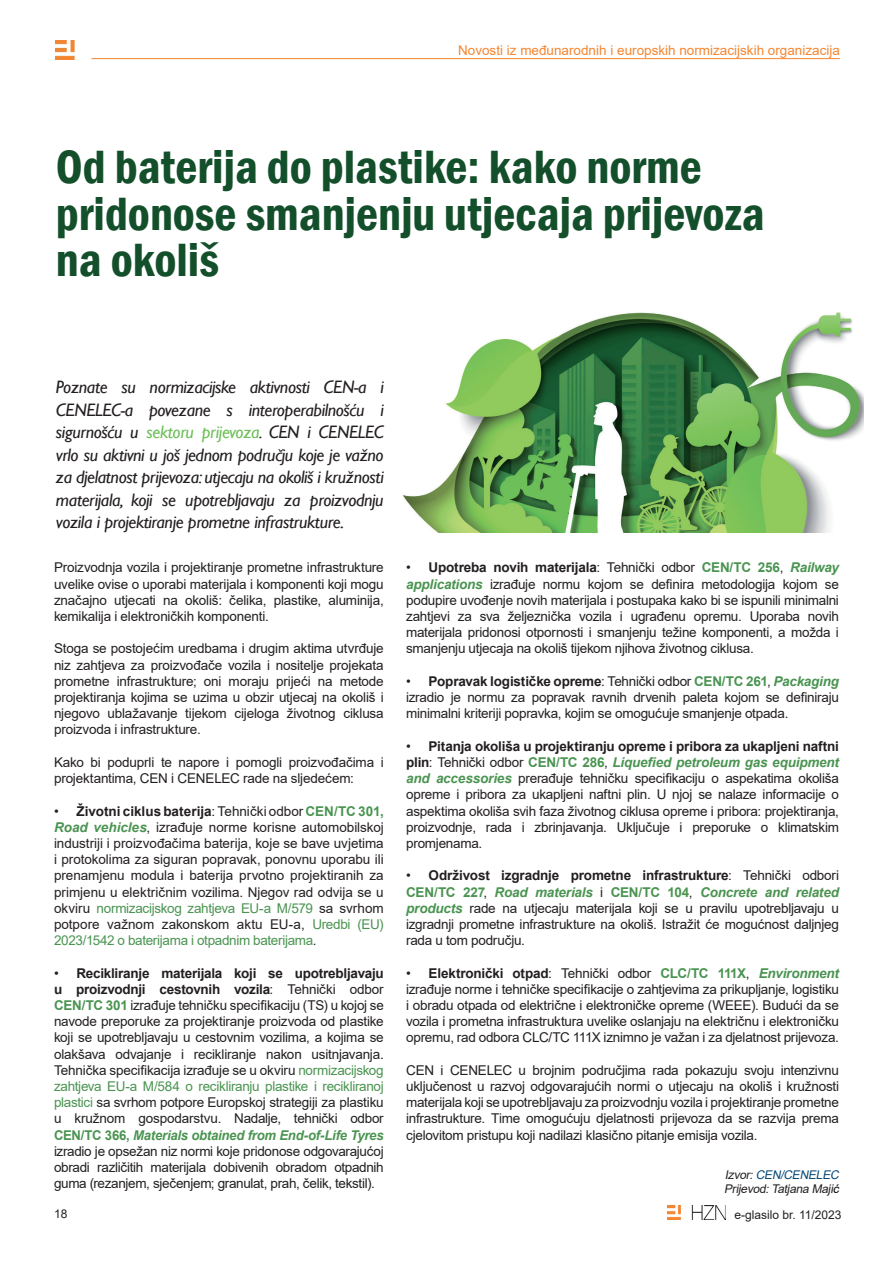
<style>
.page{position:relative;width:893px;height:1263px;background:#fff}
.page>*{position:absolute;margin:0;border:0;box-sizing:border-box;transform-origin:0 0}
.t1{font:600 condensed 48px/46.5px "Franklin Gothic";color:#124f2a}
.t2{font:italic 18px/22.5px "Gill Sans";letter-spacing:-.02em;color:#231f20;text-align:justify}
.t3{font:13.5px/16.2px "Arial";letter-spacing:-.015em;color:#231f20;text-align:justify}
.t4{font:13.5px "Arial";color:#f58631}
.t5{font:italic 12px/13.5px "Arial";color:#231f20}
.t6{font:12px "Arial";color:#231f20}
.s1{color:#6dbf59}
.s2{font-size:19.5px}
.s3{font-weight:700}
.s4{font-weight:700;color:#4a9451}
.s5{font-weight:700;font-style:italic;color:#4a9451}
.s6{color:#4a9451}
.s7{color:#054877}
.s8{color:#000}
</style>
<div class="page">
<img style="left:55px;top:40px;width:19px;height:19px">
<img style="left:668px;top:1206px;width:57px;height:13px">
<hr style="left:91px;top:58px;width:749px;height:1px;background:#f58630">
<img style="left:403px;top:312px;width:461px;height:220px">
<p class="t4" style="left:458px;top:40px;width:383px">Novosti iz međunarodnih i europskih normizacijskih organizacija</p>
<h1 class="t1" style="left:56px;top:143px;width:710px">Od baterija do plastike: kako norme pridonose smanjenju utjecaja prijevoza na okoliš</h1>
<p class="t2" style="left:56px;top:376px;width:329px">Poznate su normizacijske aktivnosti CEN-a i CENELEC-a povezane s interoperabilnošću i sigurnošću u <span class="s1">sektoru prijevoza</span>. CEN i CENELEC vrlo su aktivni u još jednom području koje je važno za djelatnost prijevoza: utjecaju na okoliš i kružnosti materijala, koji se upotrebljavaju za proizvodnju vozila i projektiranje prometne infrastrukture<span class="s2">.</span></p>
<p class="t3" style="left:54px;top:559px;width:331px">Proizvodnja vozila i projektiranje prometne infrastrukture uvelike ovise o uporabi materijala i komponenti koji mogu značajno utjecati na okoliš: čelika, plastike, aluminija, kemikalija i elektroničkih komponenti.</p>
<p class="t3" style="left:54px;top:640px;width:331px">Stoga se postojećim uredbama i drugim aktima utvrđuje niz zahtjeva za proizvođače vozila i nositelje projekata prometne infrastrukture; oni moraju prijeći na metode projektiranja kojima se uzima u obzir utjecaj na okoliš i njegovo ublažavanje tijekom cijeloga životnog ciklusa proizvoda i infrastrukture.</p>
<p class="t3" style="left:54px;top:754px;width:331px">Kako bi poduprli te napore i pomogli proizvođačima i projektantima, CEN i CENELEC rade na sljedećem:</p>
<p class="t3" style="left:54px;top:802px;width:331px">• <span class="s3">Životni ciklus baterija</span>: Tehnički odbor <span class="s4">CEN/TC 301, </span><span class="s5">Road vehicles</span>, izrađuje norme korisne automobilskoj industriji i proizvođačima baterija, koje se bave uvjetima i protokolima za siguran popravak, ponovnu uporabu ili prenamjenu modula i baterija prvotno projektiranih za primjenu u električnim vozilima. Njegov rad odvija se u okviru <span class="s6">normizacijskog zahtjeva EU-a M/579</span> sa svrhom potpore važnom zakonskom aktu EU-a, <span class="s6">Uredbi (EU)<br>2023/1542 o baterijama i otpadnim baterijama</span>.</p>
<p class="t3" style="left:54px;top:964px;width:331px">• <span class="s3">Recikliranje materijala koji se upotrebljavaju u proizvodnji cestovnih vozila</span>: Tehnički odbor <span class="s4">CEN/TC 301</span> izrađuje tehničku specifikaciju (TS) u kojoj se navode preporuke za projektiranje proizvoda od plastike koji se upotrebljavaju u cestovnim vozilima, a kojima se olakšava odvajanje i recikliranje nakon usitnjavanja.<br>Tehnička specifikacija izrađuje se u okviru <span class="s6">normizacijskog zahtjeva EU-a M/584 o recikliranju plastike i recikliranoj plastici</span> sa svrhom potpore Europskoj strategiji za plastiku u kružnom gospodarstvu. Nadalje, tehnički odbor <span class="s4">CEN/TC 366,</span> <span class="s5">Materials obtained from End-of-Life Tyres </span>izradio je opsežan niz normi koje pridonose odgovarajućoj obradi različitih materijala dobivenih obradom otpadnih guma (rezanjem, sječenjem; granulat, prah, čelik, tekstil).</p>
<p class="t6" style="left:54px;top:1206px;width:15px">18</p>
<p class="t3" style="left:406px;top:559px;width:434px">• <span class="s3">Upotreba novih materijala</span>: Tehnički odbor <span class="s4">CEN/TC 256</span>, <span class="s5">Railway applications</span> izrađuje normu kojom se definira metodologija kojom se podupire uvođenje novih materijala i postupaka kako bi se ispunili minimalni zahtjevi za sva željeznička vozila i ugrađenu opremu. Uporaba novih materijala pridonosi otpornosti i smanjenju težine komponenti, a možda i smanjenju utjecaja na okoliš tijekom njihova životnog ciklusa.</p>
<p class="t3" style="left:406px;top:673px;width:434px">• <span class="s3">Popravak logističke opreme</span>: Tehnički odbor <span class="s4">CEN/TC 261</span>, <span class="s5">Packaging </span>izradio je normu za popravak ravnih drvenih paleta kojom se definiraju minimalni kriteriji popravka, kojim se omogućuje smanjenje otpada.</p>
<p class="t3" style="left:406px;top:738px;width:434px">• <span class="s3">Pitanja okoliša u projektiranju opreme i pribora za ukapljeni naftni plin</span>: Tehnički odbor <span class="s4">CEN/TC 286</span>, <span class="s5">Liquefied petroleum gas equipment and accessories</span> prerađuje tehničku specifikaciju o aspekatima okoliša opreme i pribora za ukapljeni naftni plin. U njoj se nalaze informacije o aspektima okoliša svih faza životnog ciklusa opreme i pribora: projektiranja, proizvodnje, rada i zbrinjavanja. Uključuje i preporuke o klimatskim promjenama.</p>
<p class="t3" style="left:406px;top:867px;width:434px">• <span class="s3">Održivost izgradnje prometne infrastrukture</span>: Tehnički odbori <span class="s4">CEN/TC 227</span>, <span class="s5">Road materials</span> i <span class="s4">CEN/TC 104</span>, <span class="s5">Concrete and related products</span> rade na utjecaju materijala koji se u pravilu upotrebljavaju u izgradnji prometne infrastrukture na okoliš. Istražit će mogućnost daljnjeg rada u tom području.</p>
<p class="t3" style="left:406px;top:964px;width:434px">• <span class="s3">Elektronički otpad</span>: Tehnički odbor <span class="s4">CLC/TC 111X</span>, <span class="s5">Environment </span>izrađuje norme i tehničke specifikacije o zahtjevima za prikupljanje, logistiku i obradu otpada od električne i elektroničke opreme (WEEE). Budući da se vozila i prometna infrastruktura uvelike oslanjaju na električnu i elektroničku opremu, rad odbora CLC/TC 111X iznimno je važan i za djelatnost prijevoza.</p>
<p class="t3" style="left:406px;top:1062px;width:434px">CEN i CENELEC u brojnim područjima rada pokazuju svoju intenzivnu uključenost u razvoj odgovarajućih normi o utjecaju na okoliš i kružnosti materijala koji se upotrebljavaju za proizvodnju vozila i projektiranje prometne infrastrukture. Time omogućuju djelatnosti prijevoza da se razvija prema cjelovitom pristupu koji nadilazi klasično pitanje emisija vozila.</p>
<p class="t5" style="left:724px;top:1168px;width:119px">Izvor:<span class="s7">CEN/CENELEC<br></span>Prijevod:Tatjana Maj i<span class="s8">ć</span></p>
<p class="t6" style="left:734px;top:1206px;width:109px">e-glasilo br. 11/2023</p>
</div>
